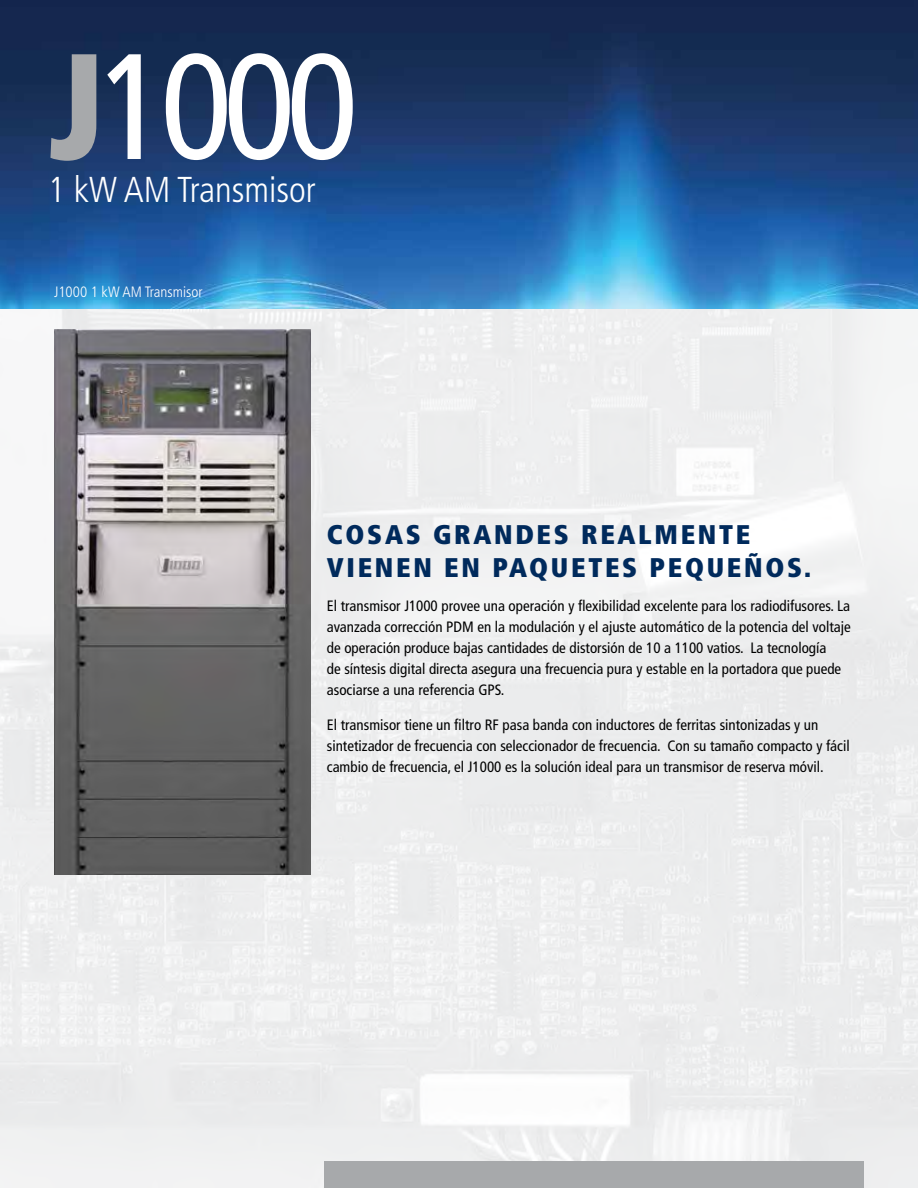
<style>
.page{position:relative;width:918px;height:1188px;background:#fff}
.page>*{position:absolute;margin:0;border:0;box-sizing:border-box;transform-origin:0 0}
.t1{font:condensed 150px "Frutiger LT Std";color:#fff}
.t2{font:300 condensed 36px "Frutiger LT Std";color:#fff}
.t3{font:900 condensed 27px/33px "Frutiger LT Std";letter-spacing:.1em;color:#002a5c}
.t4{font:condensed 15px/21px "Frutiger LT Std";color:#000}
.t5{font:300 condensed 15px "Frutiger LT Std";color:#fff}
.s1{font-weight:900;color:#a7a9ab}
</style>
<div class="page">
<img style="left:0;top:309px;width:918px;height:879px">
<img style="left:0;top:0;width:918px;height:309px">
<div style="left:324px;top:1161px;width:540px;height:27px;background:#a7a9ab"></div>
<img style="left:54px;top:330px;width:256px;height:545px">
<h1 class="t1" style="left:48px;top:20px;width:312px"><span class="s1">J</span>1000</h1>
<h2 class="t2" style="left:48px;top:169px;width:270px">1 kW AM Transmisor</h2>
<p class="t5" style="left:54px;top:284px;width:150px">J1000 1 kW AM Transmisor</p>
<h3 class="t3" style="left:327px;top:517px;width:486px">COSAS GRANDES REALMENTE<br>VIENEN EN PAQUETES PEQUEÑOS.</h3>
<p class="t4" style="left:327px;top:595px;width:525px">El transmisor J1000 provee una operación y flexibilidad excelente para los radiodifusores. La avanzada corrección PDM en la modulación y el ajuste automático de la potencia del voltaje de operación produce bajas cantidades de distorsión de 10 a 1100 vatios. La tecnología<br>de síntesis digital directa asegura una frecuencia pura y estable en la portadora que puede asociarse a una referencia GPS.</p>
<p class="t4" style="left:327px;top:714px;width:524px">El transmisor tiene un filtro RF pasa banda con inductores de ferritas sintonizadas y un sintetizador de frecuencia con seleccionador de frecuencia. Con su tamaño compacto y fácil cambio de frecuencia, el J1000 es la solución ideal para un transmisor de reserva móvil.</p>
</div>
